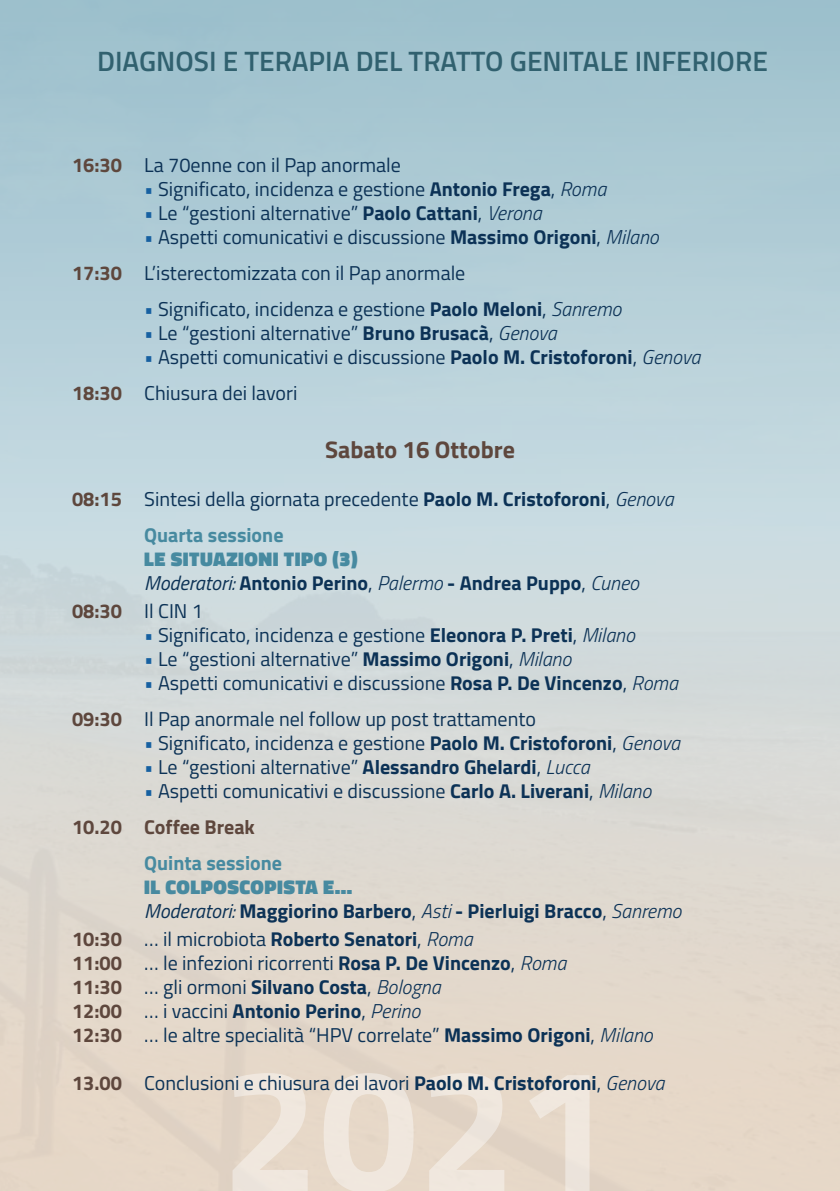
<style>
.page{position:relative;width:840px;height:1191px;background:#fff}
.page>*{position:absolute;margin:0;border:0;box-sizing:border-box;transform-origin:0 0}
.t1{font:600 28px "Titillium Web";color:#31616f}
.t2{font:700 24px "Titillium Web";color:#5e473d}
.t3{font:20px/36px "Titillium Web";color:#0c3256}
.t4{font:700 20px/24px "Titillium Web";color:#0c3256}
.t5{font:700 20px "Titillium Web";color:#478aa0}
.s1{font-weight:700;color:#5e473d}
.s2{color:#1660a1}
.s3{font-weight:700}
.s4{font-weight:300;font-style:italic}
.s5{font-weight:700;color:#478aa0}
.s6{font-weight:900;color:#478aa0}
.s7{font-weight:400;font-style:italic}
.s8{font-weight:400}
</style>
<div class="page">
<div style="left:0;top:0;width:839px;height:1191px;background:linear-gradient(to bottom,#a2c9da,#f0dece)"></div>
<svg style="left:232px;top:1073px;width:75px;height:118px;background:#eadfd3"></svg>
<svg style="left:323px;top:1073px;width:90px;height:118px;background:#ebe0d4"></svg>
<svg style="left:429px;top:1073px;width:75px;height:118px;background:#eadfd3"></svg>
<svg style="left:529px;top:1075px;width:60px;height:116px;background:#e9ded2"></svg>
<h1 class="t1" style="left:97px;top:40px;width:672px">DIAGNOSI E TERAPIA DEL TRATTO GENITALE INFERIORE</h1>
<p class="t3" style="left:72px;top:147px;width:330px"><span class="s1">16:30</span> La 70enne con il Pap anormale</p>
<p class="t3" style="left:144px;top:171px;width:463px"><span class="s2">•</span> Significato, incidenza e gestione <span class="s3">Antonio Frega</span>, <span class="s4">Roma</span></p>
<p class="t3" style="left:144px;top:195px;width:399px"><span class="s2">•</span> Le “gestioni alternative” <span class="s3">Paolo Cattani</span>, <span class="s4">Verona</span></p>
<p class="t3" style="left:72px;top:219px;width:588px;text-indent:72px"><span class="s2">•</span> Aspetti comunicativi e discussione <span class="s3">Massimo Origoni</span>, <span class="s4">Milano<br></span><span class="s1">17:30</span> L’isterectomizzata con il Pap anormale</p>
<p class="t3" style="left:144px;top:291px;width:478px"><span class="s2">•</span> Significato, incidenza e gestione <span class="s3">Paolo Meloni</span>, <span class="s4">Sanremo</span></p>
<p class="t3" style="left:144px;top:315px;width:414px"><span class="s2">•</span> Le “gestioni alternative” <span class="s3">Bruno Brusacà</span>, <span class="s4">Genova</span></p>
<p class="t3" style="left:72px;top:339px;width:629px;text-indent:72px"><span class="s2">•</span> Aspetti comunicativi e discussione <span class="s3">Paolo M. Cristoforoni</span>, <span class="s4">Genova<br></span><span class="s1">18:30</span> Chiusura dei lavori</p>
<p class="t2" style="left:325px;top:431px;width:191px">Sabato 16 Ottobre</p>
<p class="t3" style="left:144px;top:480px;width:530px;text-indent:-72px"><span class="s1">08:15</span> Sintesi della giornata precedente <span class="s3">Paolo M. Cristoforoni</span>, <span class="s4">Genova<br></span><span class="s5">Quarta sessione</span></p>
<p class="t4" style="left:144px;top:546px;width:496px"><span class="s6">LE SITUAZIONI TIPO (3)<br></span><span class="s7">Moderatori:</span> Antonio Perino<span class="s8">,</span> <span class="s4">Palermo</span> - Andrea Puppo<span class="s8">,</span> <span class="s4">Cuneo</span></p>
<p class="t3" style="left:72px;top:592px;width:132px"><span class="s1">08:30</span> Il CIN 1</p>
<p class="t3" style="left:144px;top:616px;width:492px"><span class="s2">•</span> Significato, incidenza e gestione <span class="s3">Eleonora P. Preti</span>, <span class="s4">Milano</span></p>
<p class="t3" style="left:144px;top:640px;width:428px"><span class="s2">•</span> Le “gestioni alternative” <span class="s3">Massimo Origoni</span>, <span class="s4">Milano</span></p>
<p class="t3" style="left:72px;top:664px;width:607px;text-indent:72px"><span class="s2">•</span> Aspetti comunicativi e discussione <span class="s3">Rosa P. De Vincenzo</span>, <span class="s4">Roma<br></span><span class="s1">09:30</span> Il Pap anormale nel follow up post trattamento</p>
<p class="t3" style="left:144px;top:724px;width:537px"><span class="s2">•</span> Significato, incidenza e gestione <span class="s3">Paolo M. Cristoforoni</span>, <span class="s4">Genova</span></p>
<p class="t3" style="left:144px;top:748px;width:447px"><span class="s2">•</span> Le “gestioni alternative” <span class="s3">Alessandro Ghelardi</span>, <span class="s4">Lucca</span></p>
<p class="t3" style="left:72px;top:772px;width:580px;text-indent:72px"><span class="s2">•</span> Aspetti comunicativi e discussione <span class="s3">Carlo A. Liverani</span>, <span class="s4">Milano<br></span><span class="s1">10.20 Coffee Break</span></p>
<p class="t5" style="left:144px;top:847px;width:139px">Quinta sessione</p>
<p class="t4" style="left:144px;top:874px;width:538px"><span class="s6">IL COLPOSCOPISTA E…<br></span><span class="s7">Moderatori:</span> Maggiorino Barbero<span class="s8">,</span> <span class="s4">Asti</span> - Pierluigi Bracco<span class="s8">,</span> <span class="s4">Sanremo</span></p>
<p class="t3" style="left:72px;top:926px;width:582px;line-height:24px"><span class="s1">10:30</span> … il microbiota <span class="s3">Roberto Senatori</span>, <span class="s4">Roma<br></span><span class="s1">11:00</span> … le infezioni ricorrenti <span class="s3">Rosa P. De Vincenzo</span>, <span class="s4">Roma<br></span><span class="s1">11:30</span> … gli ormoni <span class="s3">Silvano Costa</span>, <span class="s4">Bologna<br></span><span class="s1">12:00</span> … i vaccini <span class="s3">Antonio Perino</span>, <span class="s4">Perino<br></span><span class="s1">12:30</span> … le altre specialità “HPV correlate” <span class="s3">Massimo Origoni</span>, <span class="s4">Milano</span></p>
<p class="t3" style="left:72px;top:1064px;width:593px"><span class="s1">13.00</span> Conclusioni e chiusura dei lavori <span class="s3">Paolo M. Cristoforoni</span>, <span class="s4">Genova</span></p>
</div>
